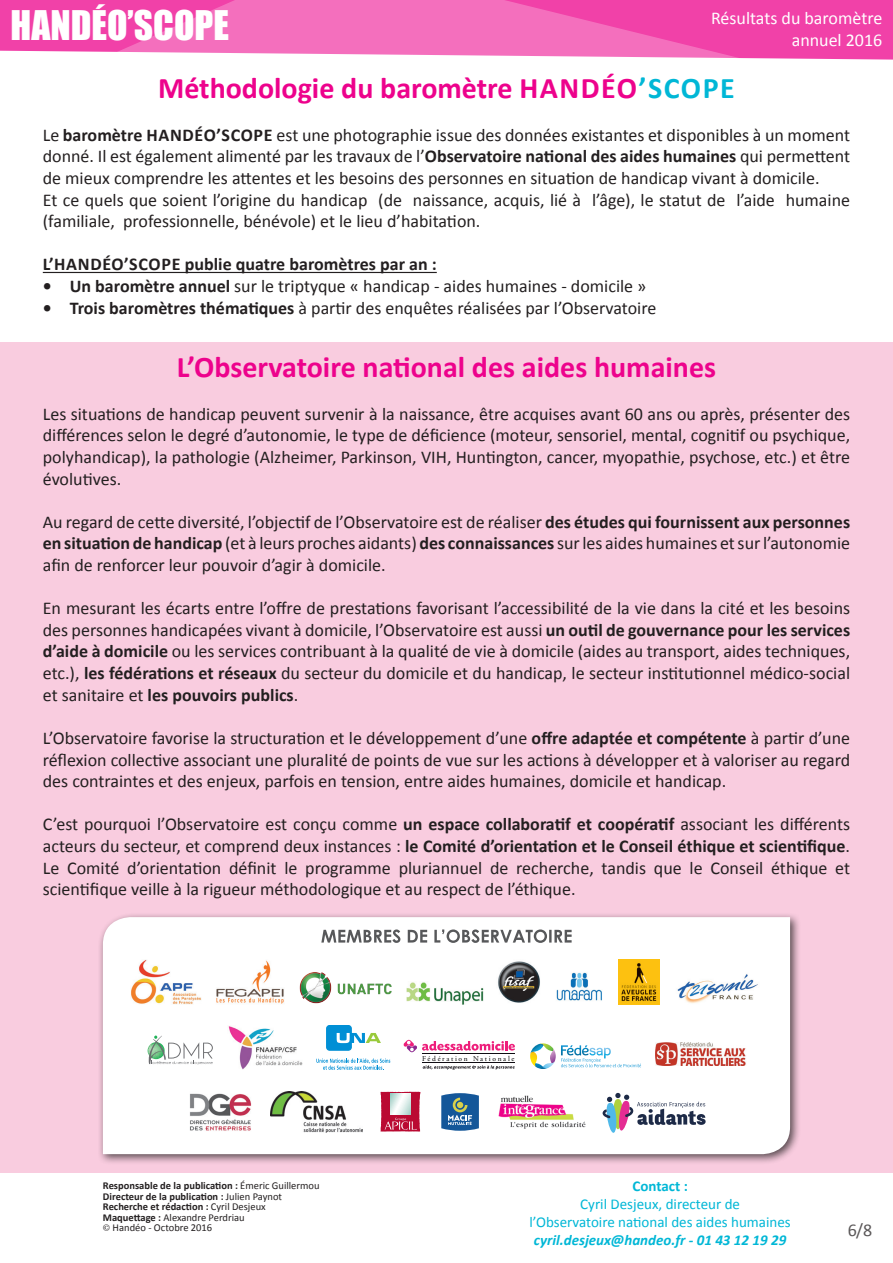
<style>
.page{position:relative;width:893px;height:1263px;background:#fff}
.page>*{position:absolute;margin:0;border:0;box-sizing:border-box;transform-origin:0 0}
.t1{font:37.5px "Impact";color:#fff}
.t2{font:700 30px "Calibri";color:#ed028c}
.t3{font:18px/21.6px "Calibri";color:#231f20;text-align:justify}
.t4{font:700 18px "Calibri";color:#231f20}
.t5{font:18px/21.6px "Calibri";color:#fff;text-align:right}
.t6{font:15px/18px "Calibri";color:#00b7d6;text-align:center}
.t7{font:italic 700 15px "Calibri";color:#00b7d6}
.t8{font:700 15px "Calibri";color:#00b7d6}
.t9{font:700 10.5px/10.5px "Calibri";color:#231f20}
.t10{font:7.35px "Adobe Garamond Pro";letter-spacing:.225em;color:#000}
.s1{color:#00b7d6}
.s2{font-weight:400}
.s3{font-weight:700}
.s4{font-family:"Minion Pro";font-weight:400}
</style>
<div class="page">
<svg style="left:0;top:0;width:893px;height:60px;background:#f365b8"></svg>
<div style="left:0;top:342px;width:893px;height:831px;background:#f9ccdf"></div>
<hr style="left:43px;top:272px;width:394px;height:1px;background:#231f20">
<div style="left:98px;top:912px;width:703px;height:253px;background:#231f20;opacity:.75"></div>
<div style="left:103px;top:917px;width:687px;height:237px;background:#fff"></div>
<svg style="left:321px;top:929px;width:251px;height:14px;background:#b7b7b8"></svg>
<svg style="left:380px;top:1091px;width:42px;height:42px;background:#cf7086"></svg>
<img style="left:187px;top:1091px;width:66px;height:42px">
<svg style="left:441px;top:1093px;width:38px;height:38px"></svg>
<img style="left:271px;top:1091px;width:92px;height:42px">
<img style="left:498px;top:1095px;width:87px;height:33px">
<svg style="left:603px;top:1093px;width:103px;height:40px;background:#c9c8d0"></svg>
<svg style="left:423px;top:1065px;width:92px;height:5px"></svg>
<hr style="left:422px;top:1063px;width:93px;height:1px;background:#0f0c12">
<hr style="left:422px;top:1054px;width:93px;height:1px;background:#0f0c12">
<svg style="left:404px;top:1040px;width:111px;height:12px"></svg>
<div style="left:529px;top:1043px;width:113px;height:27px;background:#fff"></div>
<svg style="left:530px;top:1043px;width:111px;height:26px"></svg>
<div style="left:147px;top:1030px;width:67px;height:40px;background:#fff"></div>
<svg style="left:148px;top:1035px;width:65px;height:30px"></svg>
<img style="left:227px;top:1025px;width:76px;height:45px">
<div style="left:327px;top:1025px;width:24px;height:25px;background:#008fd5;border-radius:3px"></div>
<div style="left:326px;top:1025px;width:25px;height:25px;border:1px solid #008fd5;border-radius:3px"></div>
<svg style="left:337px;top:1033px;width:44px;height:10px"></svg>
<svg style="left:316px;top:1058px;width:74px;height:12px"></svg>
<img style="left:655px;top:1043px;width:91px;height:22px">
<img style="left:673px;top:971px;width:90px;height:33px">
<img style="left:618px;top:960px;width:42px;height:44px">
<img style="left:555px;top:971px;width:50px;height:33px">
<img style="left:130px;top:960px;width:71px;height:44px">
<img style="left:215px;top:960px;width:70px;height:44px">
<img style="left:406px;top:982px;width:78px;height:22px">
<img style="left:497px;top:960px;width:45px;height:44px">
<img style="left:298px;top:971px;width:95px;height:33px">
<h1 class="t1" style="left:11px;top:-4px;width:220px">HANDÉO’SCOPE</h1>
<p class="t5" style="left:711px;top:7px;width:173px">Résultats du baromètre annuel 2016</p>
<h2 class="t2" style="left:158px;top:66px;width:578px">Méthodologie du baromètre HANDÉO<span class="s1">’SCOPE</span></h2>
<p class="t4" style="left:43px;top:122px;width:128px"><span class="s2">Le</span> baromètre Handéo</p>
<p class="t4" style="left:216px;top:122px;width:26px">’Scope</p>
<p class="t3" style="left:43px;top:124px;width:809px;text-align:left;text-indent:234px">est une photographie issue des données existantes et disponibles à un moment donné. Il est également alimenté par les travaux de l’<span class="s3">Observatoire national des aides humaines</span> qui permettent de mieux comprendre les attentes et les besoins des personnes en situation de handicap vivant à domicile.<br>Et ce quels que soient l’origine du handicap (de naissance, acquis, lié à l’âge), le statut de l’aide humaine (familiale, professionnelle, bénévole) et le lieu d’habitation.</p>
<p class="t4" style="left:43px;top:252px;width:36px">L’Handéo</p>
<p class="t4" style="left:124px;top:252px;width:26px">’Scope</p>
<p class="t4" style="left:185px;top:252px;width:253px">publie quatre baromètres par an :</p>
<p class="t3" style="left:43px;top:275px;width:605px"><span class="s3">• Un baromètre annuel</span> sur le triptyque « handicap - aides humaines - domicile »</p>
<p class="t3" style="left:43px;top:296px;width:615px"><span class="s3">• Trois baromètres thématiques</span> à partir des enquêtes réalisées par l’Observatoire</p>
<h2 class="t2" style="left:177px;top:345px;width:541px">L’Observatoire national des aides humaines</h2>
<p class="t3" style="left:43px;top:403px;width:809px">Les situations de handicap peuvent survenir à la naissance, être acquises avant 60 ans ou après, présenter des différences selon le degré d’autonomie, le type de déficience (moteur, sensoriel, mental, cognitif ou psychique, polyhandicap), la pathologie (Alzheimer, Parkinson, VIH, Huntington, cancer, myopathie, psychose, etc.) et être évolutives.</p>
<p class="t3" style="left:43px;top:511px;width:809px">Au regard de cette diversité, l’objectif de l’Observatoire est de réaliser <span class="s3">des études qui fournissent aux personnes en situation de handicap</span> (et à leurs proches aidants) <span class="s3">des connaissances</span> sur les aides humaines et sur l’autonomie afin de renforcer leur pouvoir d’agir à domicile.</p>
<p class="t3" style="left:43px;top:597px;width:809px">En mesurant les écarts entre l’offre de prestations favorisant l’accessibilité de la vie dans la cité et les besoins des personnes handicapées vivant à domicile, l’Observatoire est aussi <span class="s3">un outil de gouvernance pour les services d’aide à domicile</span> ou les services contribuant à la qualité de vie à domicile (aides au transport, aides techniques, etc.), <span class="s3">les fédérations et réseaux</span> du secteur du domicile et du handicap, le secteur institutionnel médico-social et sanitaire et <span class="s3">les pouvoirs publics</span>.</p>
<p class="t3" style="left:43px;top:727px;width:809px">L’Observatoire favorise la structuration et le développement d’une <span class="s3">offre adaptée et compétente</span> à partir d’une réflexion collective associant une pluralité de points de vue sur les actions à développer et à valoriser au regard des contraintes et des enjeux, parfois en tension, entre aides humaines, domicile et handicap.</p>
<p class="t3" style="left:43px;top:813px;width:809px">C’est pourquoi l’Observatoire est conçu comme <span class="s3">un espace collaboratif et coopératif</span> associant les différents acteurs du secteur, et comprend deux instances : <span class="s3">le Comité d’orientation et le Conseil éthique et scientifique</span>.<br>Le Comité d’orientation définit le programme pluriannuel de recherche, tandis que le Conseil éthique et scientifique veille à la rigueur méthodologique et au respect de l’éthique.</p>
<p class="t9" style="left:103px;top:1180px;width:218px">Responsable de la publication : <span class="s2">Émeric Guillermou </span>Directeur de la publication : <span class="s2">Julien Paynot </span>Recherche et rédaction : <span class="s2">Cyril Desjeux </span>Maquettage : <span class="s2">Alexandre Perdriau<br></span><span class="s4">©</span> <span class="s2">Handéo - Octobre 2016</span></p>
<p class="t10" style="left:422px;top:1054px;width:94px">Fédération Nationale</p>
<p class="t8" style="left:632px;top:1176px;width:57px">Contact :</p>
<p class="t6" style="left:529px;top:1195px;width:263px">Cyril Desjeux, directeur de<br>l’Observatoire national des aides humaines</p>
<p class="t7" style="left:534px;top:1230px;width:254px">cyril.desjeux@handeo.fr - 01 43 12 19 29</p>
<p class="t3" style="left:847px;top:1218px;width:27px">6/8</p>
</div>
